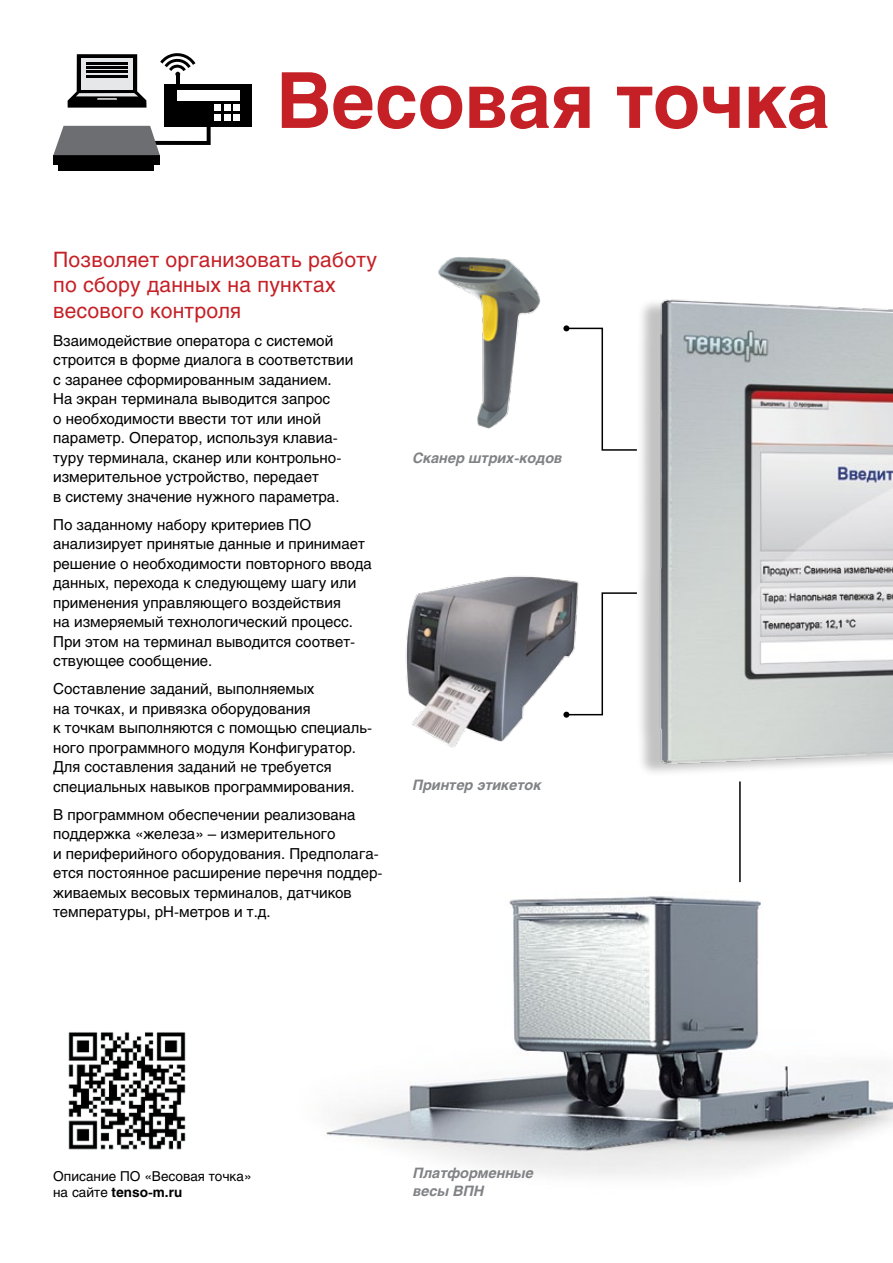
<style>
.page{position:relative;width:893px;height:1263px;background:#fff}
.page>*{position:absolute;margin:0;border:0;box-sizing:border-box;transform-origin:0 0}
.t1{font:21px/25.5px "Helios C";letter-spacing:.01em;color:#c52026}
.t2{font:15px/19.5px "Helios C";color:#000}
.t3{font:italic 700 14.25px/18px "Helios";color:#808285}
.t4{font:13.5px/16.2px "Helios C";color:#000}
.s1{font-weight:700}
</style>
<div class="page">
<img style="left:326px;top:882px;width:567px;height:294px">
<img style="left:640px;top:299px;width:253px;height:474px">
<img style="left:405px;top:576px;width:174px;height:172px">
<img style="left:438px;top:257px;width:103px;height:171px">
<svg style="left:282px;top:72px;width:90px;height:57px"></svg>
<svg style="left:378px;top:86px;width:84px;height:43px"></svg>
<svg style="left:469px;top:86px;width:121px;height:43px"></svg>
<svg style="left:617px;top:86px;width:123px;height:43px"></svg>
<svg style="left:749px;top:86px;width:78px;height:43px"></svg>
<div style="left:165px;top:84px;width:87px;height:43px;background:#000"></div>
<div style="left:233px;top:114px;width:7px;height:6px;background:#fff"></div>
<div style="left:233px;top:104px;width:7px;height:7px;background:#fff"></div>
<div style="left:224px;top:114px;width:7px;height:6px;background:#fff"></div>
<div style="left:224px;top:104px;width:7px;height:7px;background:#fff"></div>
<div style="left:214px;top:114px;width:7px;height:6px;background:#fff"></div>
<div style="left:214px;top:104px;width:7px;height:7px;background:#fff"></div>
<div style="left:177px;top:90px;width:63px;height:11px;background:#fff"></div>
<div style="left:53px;top:155px;width:107px;height:9px;background:#000"></div>
<div style="left:59px;top:166px;width:95px;height:5px;background:#000"></div>
<svg style="left:53px;top:125px;width:158px;height:30px"></svg>
<svg style="left:68px;top:54px;width:79px;height:54px"></svg>
<hr style="left:86px;top:62px;width:42px;height:2px;background:#000">
<hr style="left:86px;top:66px;width:42px;height:3px;background:#000">
<hr style="left:86px;top:70px;width:42px;height:3px;background:#000">
<hr style="left:86px;top:75px;width:42px;height:2px;background:#000">
<hr style="left:176px;top:74px;width:4px;height:12px;background:#000">
<svg style="left:160px;top:53px;width:35px;height:23px"></svg>
<svg style="left:563px;top:325px;width:74px;height:126px"></svg>
<svg style="left:563px;top:592px;width:74px;height:126px"></svg>
<hr style="left:739px;top:781px;width:2px;height:101px;background:#000">
<img style="left:68px;top:1032px;width:118px;height:118px">
<h1 class="t1" style="left:53px;top:246px;width:326px">Позволяет организовать работу по сбору данных на пунктах весового контроля</h1>
<p class="t2" style="left:53px;top:330px;width:302px">Взаимодействие оператора с системой строится в форме диалога в соответствии с заранее сформированным заданием.<br>На экран терминала выводится запрос<br>о необходимости ввести тот или иной параметр. Оператор, используя клавиа&shy;туру терминала, сканер или контрольно&shy;измерительное устройство, передает<br>в систему значение нужного параметра.</p>
<p class="t2" style="left:53px;top:514px;width:320px">По заданному набору критериев ПО анализирует принятые данные и принимает решение о необходимости повторного ввода данных, перехода к следующему шагу или применения управляющего воздействия<br>на измеряемый технологический процесс.<br>При этом на терминал выводится соответ&shy;ствующее сообщение.</p>
<p class="t2" style="left:53px;top:679px;width:321px">Составление заданий, выполняемых<br>на точках, и привязка оборудования<br>к точкам выполняются с помощью специаль&shy;ного программного модуля Конфигуратор.<br>Для составления заданий не требуется специальных навыков программирования.</p>
<p class="t2" style="left:53px;top:804px;width:331px">В программном обеспечении реализована поддержка «железа» – измерительного<br>и периферийного оборудования. Предполага&shy;ется постоянное расширение перечня поддер&shy;живаемых весовых терминалов, датчиков температуры, pH-метров и т.д.</p>
<p class="t3" style="left:413px;top:449px;width:151px">Сканер штрих-кодов</p>
<p class="t3" style="left:413px;top:776px;width:130px">Принтер этикеток</p>
<p class="t4" style="left:53px;top:1168px;width:200px">Описание ПО «Весовая точка» на сайте <span class="s1">tenso-m.ru</span></p>
<p class="t3" style="left:413px;top:1164px;width:122px">Платформенные весы ВПН</p>
</div>
